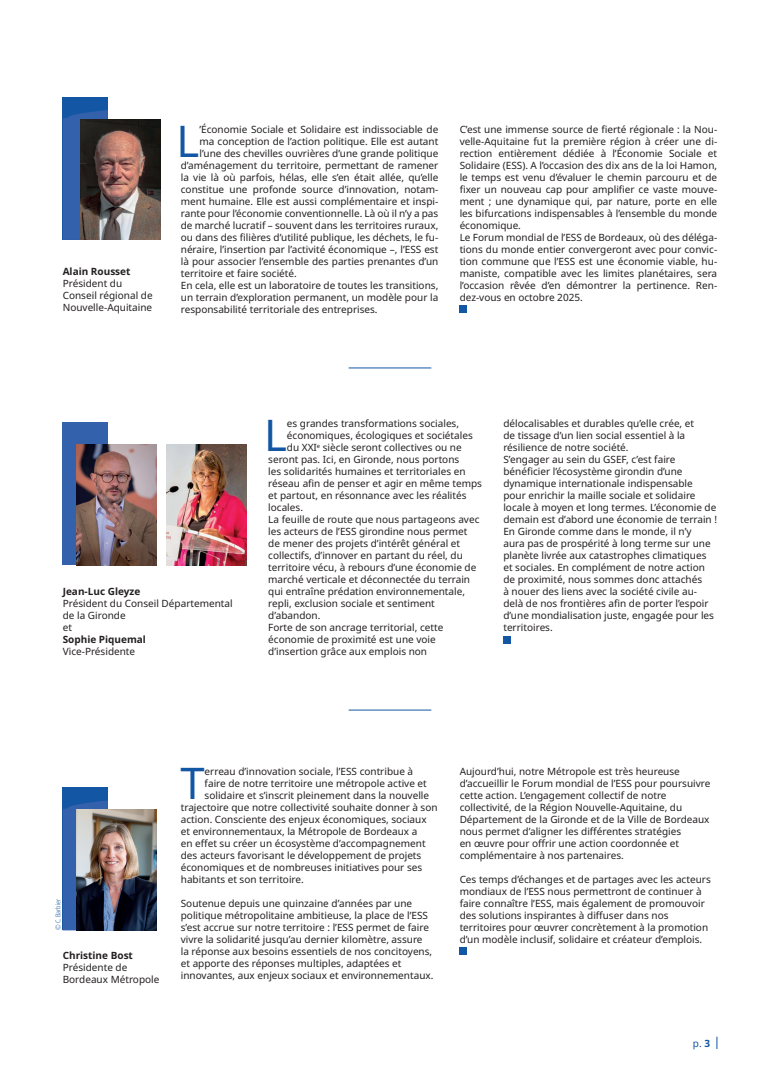
<style>
.page{position:relative;width:780px;height:1088px;background:#fff}
.page>*{position:absolute;margin:0;border:0;box-sizing:border-box;transform-origin:0 0}
.t1{font:43.62px "Noto Sans";color:#1356a3}
.t2{font:10px/12px "Noto Sans";color:#231f20}
.t3{font:700 10px "Noto Sans";color:#231f20}
.t4{font:10px "Noto Sans";color:#1356a3}
.t5{font:300 condensed 6.75px "Noto Sans";color:#1356a3}
.s1{font-weight:700}
</style>
<div class="page">
<div style="left:63px;top:422px;width:45px;height:143px;background:#3361ab"></div>
<div style="left:63px;top:787px;width:45px;height:143px;background:#1356a3"></div>
<svg style="left:63px;top:800px;width:45px;height:130px"></svg>
<div style="left:63px;top:97px;width:45px;height:143px;background:#1356a3"></div>
<div style="left:63px;top:110px;width:45px;height:130px;background:#3361ab"></div>
<div style="left:503px;top:636px;width:7px;height:7px;background:#1356a3"></div>
<div style="left:459px;top:947px;width:7px;height:7px;background:#1356a3"></div>
<div style="left:459px;top:306px;width:7px;height:7px;background:#1356a3"></div>
<img style="left:76px;top:445px;width:81px;height:120px">
<img style="left:76px;top:810px;width:81px;height:120px">
<img style="left:166px;top:445px;width:81px;height:120px">
<img style="left:80px;top:119px;width:81px;height:121px">
<hr style="left:348px;top:368px;width:83px;height:1px;background:#1356a3">
<hr style="left:348px;top:710px;width:83px;height:1px;background:#1356a3">
<svg style="left:716px;top:1036px;width:1px;height:13px"></svg>
<p class="t3" style="left:63px;top:264px;width:69px">Alain Rousset</p>
<p class="t2" style="left:63px;top:277px;width:91px">Président du<br>Conseil régional de<br>Nouvelle-Aquitaine</p>
<h1 class="t1" style="left:176px;top:110px;width:24px">L</h1>
<p class="t2" style="left:199px;top:124px;width:240px">’Économie Sociale et Solidaire est indissociable de</p>
<p class="t2" style="left:199px;top:136px;width:240px">ma conception de l’action politique. Elle est autant</p>
<p class="t2" style="left:199px;top:148px;width:240px">l’une des chevilles ouvrières d’une grande politique</p>
<p class="t2" style="left:181px;top:160px;width:259px">d’aménagement du territoire, permettant de ramener</p>
<p class="t2" style="left:181px;top:172px;width:259px">la vie là où parfois, hélas, elle s’en était allée, qu’elle</p>
<p class="t2" style="left:181px;top:184px;width:259px">constitue une profonde source d’innovation, notam-</p>
<p class="t2" style="left:181px;top:196px;width:259px">ment humaine. Elle est aussi complémentaire et inspi-</p>
<p class="t2" style="left:181px;top:208px;width:259px">rante pour l’économie conventionnelle. Là où il n’y a pas</p>
<p class="t2" style="left:181px;top:220px;width:259px">de marché lucratif – souvent dans les territoires ruraux,</p>
<p class="t2" style="left:181px;top:232px;width:259px">ou dans des filières d’utilité publique, les déchets, le fu-</p>
<p class="t2" style="left:181px;top:244px;width:259px">néraire, l’insertion par l’activité économique –, l’ESS est</p>
<p class="t2" style="left:181px;top:256px;width:259px">là pour associer l’ensemble des parties prenantes d’un</p>
<p class="t2" style="left:181px;top:268px;width:117px">territoire et faire société.</p>
<p class="t2" style="left:181px;top:280px;width:259px">En cela, elle est un laboratoire de toutes les transitions,</p>
<p class="t2" style="left:181px;top:292px;width:259px">un terrain d’exploration permanent, un modèle pour la</p>
<p class="t2" style="left:181px;top:304px;width:198px">responsabilité territoriale des entreprises.</p>
<p class="t2" style="left:459px;top:124px;width:259px">C’est une immense source de fierté régionale : la Nou&shy;velle-Aquitaine fut la première région à créer une di&shy;rection entièrement dédiée à l’Économie Sociale et Solidaire (ESS). A l’occasion des dix ans de la loi Hamon, le temps est venu d’évaluer le chemin parcouru et de fixer un nouveau cap pour amplifier ce vaste mouve&shy;ment ; une dynamique qui, par nature, porte en elle les bifurcations indispensables à l’ensemble du monde économique.<br>Le Forum mondial de l’ESS de Bordeaux, où des déléga&shy;tions du monde entier convergeront avec pour convic&shy;tion commune que l’ESS est une économie viable, hu&shy;maniste, compatible avec les limites planétaires, sera l’occasion rêvée d’en démontrer la pertinence. Ren&shy;dez-vous en octobre 2025.</p>
<p class="t3" style="left:63px;top:584px;width:79px">Jean-Luc Gleyze</p>
<p class="t2" style="left:63px;top:598px;width:171px">Président du Conseil Départemental de la Gironde<br>et</p>
<p class="t3" style="left:63px;top:632px;width:85px">Sophie Piquemal</p>
<p class="t2" style="left:63px;top:646px;width:74px">Vice-Présidente</p>
<h1 class="t1" style="left:264px;top:405px;width:24px">L</h1>
<p class="t2" style="left:287px;top:418px;width:174px">es grandes transformations sociales,</p>
<p class="t2" style="left:287px;top:430px;width:187px">économiques, écologiques et sociétales</p>
<p class="t2" style="left:287px;top:442px;width:176px">du XXI<sup>e</sup> siècle seront collectives ou ne</p>
<p class="t2" style="left:268px;top:454px;width:192px">seront pas. Ici, en Gironde, nous portons</p>
<p class="t2" style="left:268px;top:466px;width:199px">les solidarités humaines et territoriales en</p>
<p class="t2" style="left:268px;top:478px;width:215px">réseau afin de penser et agir en même temps</p>
<p class="t2" style="left:268px;top:490px;width:200px">et partout, en résonnance avec les réalités</p>
<p class="t2" style="left:268px;top:502px;width:36px">locales.</p>
<p class="t2" style="left:268px;top:514px;width:213px">La feuille de route que nous partageons avec</p>
<p class="t2" style="left:268px;top:526px;width:201px">les acteurs de l’ESS girondine nous permet</p>
<p class="t2" style="left:268px;top:538px;width:193px">de mener des projets d’intérêt général et</p>
<p class="t2" style="left:268px;top:550px;width:196px">collectifs, d’innover en partant du réel, du</p>
<p class="t2" style="left:268px;top:562px;width:210px">territoire vécu, à rebours d’une économie de</p>
<p class="t2" style="left:268px;top:574px;width:203px">marché verticale et déconnectée du terrain</p>
<p class="t2" style="left:268px;top:586px;width:198px">qui entraîne prédation environnementale,</p>
<p class="t2" style="left:268px;top:598px;width:168px">repli, exclusion sociale et sentiment</p>
<p class="t2" style="left:268px;top:610px;width:54px">d’abandon.</p>
<p class="t2" style="left:268px;top:622px;width:176px">Forte de son ancrage territorial, cette</p>
<p class="t2" style="left:268px;top:634px;width:169px">économie de proximité est une voie</p>
<p class="t2" style="left:268px;top:646px;width:160px">d’insertion grâce aux emplois non</p>
<p class="t2" style="left:503px;top:418px;width:215px">délocalisables et durables qu’elle crée, et<br>de tissage d’un lien social essentiel à la résilience de notre société.<br>S’engager au sein du GSEF, c’est faire bénéficier l’écosystème girondin d’une dynamique internationale indispensable pour enrichir la maille sociale et solidaire locale à moyen et long termes. L’économie de demain est d’abord une économie de terrain !<br>En Gironde comme dans le monde, il n’y<br>aura pas de prospérité à long terme sur une planète livrée aux catastrophes climatiques et sociales. En complément de notre action de proximité, nous sommes donc attachés<br>à nouer des liens avec la société civile au&shy;delà de nos frontières afin de porter l’espoir d’une mondialisation juste, engagée pour les territoires.</p>
<p class="t5" style="left:53px;top:930px;width:33px;rotate:-90deg">© C. Barbier</p>
<p class="t3" style="left:63px;top:948px;width:72px">Christine Bost</p>
<p class="t2" style="left:63px;top:962px;width:98px">Présidente de<br>Bordeaux Métropole</p>
<h1 class="t1" style="left:180px;top:752px;width:26px">T</h1>
<p class="t2" style="left:205px;top:765px;width:210px">erreau d’innovation sociale, l’ESS contribue à</p>
<p class="t2" style="left:205px;top:777px;width:224px">faire de notre territoire une métropole active et</p>
<p class="t2" style="left:205px;top:789px;width:226px">solidaire et s’inscrit pleinement dans la nouvelle</p>
<p class="t2" style="left:181px;top:801px;width:258px">trajectoire que notre collectivité souhaite donner à son</p>
<p class="t2" style="left:181px;top:813px;width:247px">action. Consciente des enjeux économiques, sociaux</p>
<p class="t2" style="left:181px;top:825px;width:238px">et environnementaux, la Métropole de Bordeaux a</p>
<p class="t2" style="left:181px;top:837px;width:246px">en effet su créer un écosystème d’accompagnement</p>
<p class="t2" style="left:181px;top:849px;width:242px">des acteurs favorisant le développement de projets</p>
<p class="t2" style="left:181px;top:861px;width:243px">économiques et de nombreuses initiatives pour ses</p>
<p class="t2" style="left:181px;top:873px;width:124px">habitants et son territoire.</p>
<p class="t2" style="left:181px;top:897px;width:254px">Soutenue depuis une quinzaine d’années par une politique métropolitaine ambitieuse, la place de l’ESS s’est accrue sur notre territoire : l’ESS permet de faire vivre la solidarité jusqu’au dernier kilomètre, assure<br>la réponse aux besoins essentiels de nos concitoyens, et apporte des réponses multiples, adaptées et innovantes, aux enjeux sociaux et environnementaux.</p>
<p class="t2" style="left:459px;top:765px;width:252px">Aujourd’hui, notre Métropole est très heureuse d’accueillir le Forum mondial de l’ESS pour poursuivre cette action. L’engagement collectif de notre collectivité, de la Région Nouvelle-Aquitaine, du Département de la Gironde et de la Ville de Bordeaux nous permet d’aligner les différentes stratégies<br>en œuvre pour offrir une action coordonnée et complémentaire à nos partenaires.</p>
<p class="t2" style="left:459px;top:873px;width:253px">Ces temps d’échanges et de partages avec les acteurs mondiaux de l’ESS nous permettront de continuer à faire connaître l’ESS, mais également de promouvoir des solutions inspirantes à diffuser dans nos territoires pour œuvrer concrètement à la promotion d’un modèle inclusif, solidaire et créateur d’emplois.</p>
<p class="t4" style="left:692px;top:1037px;width:19px">p. <span class="s1">3</span></p>
</div>
